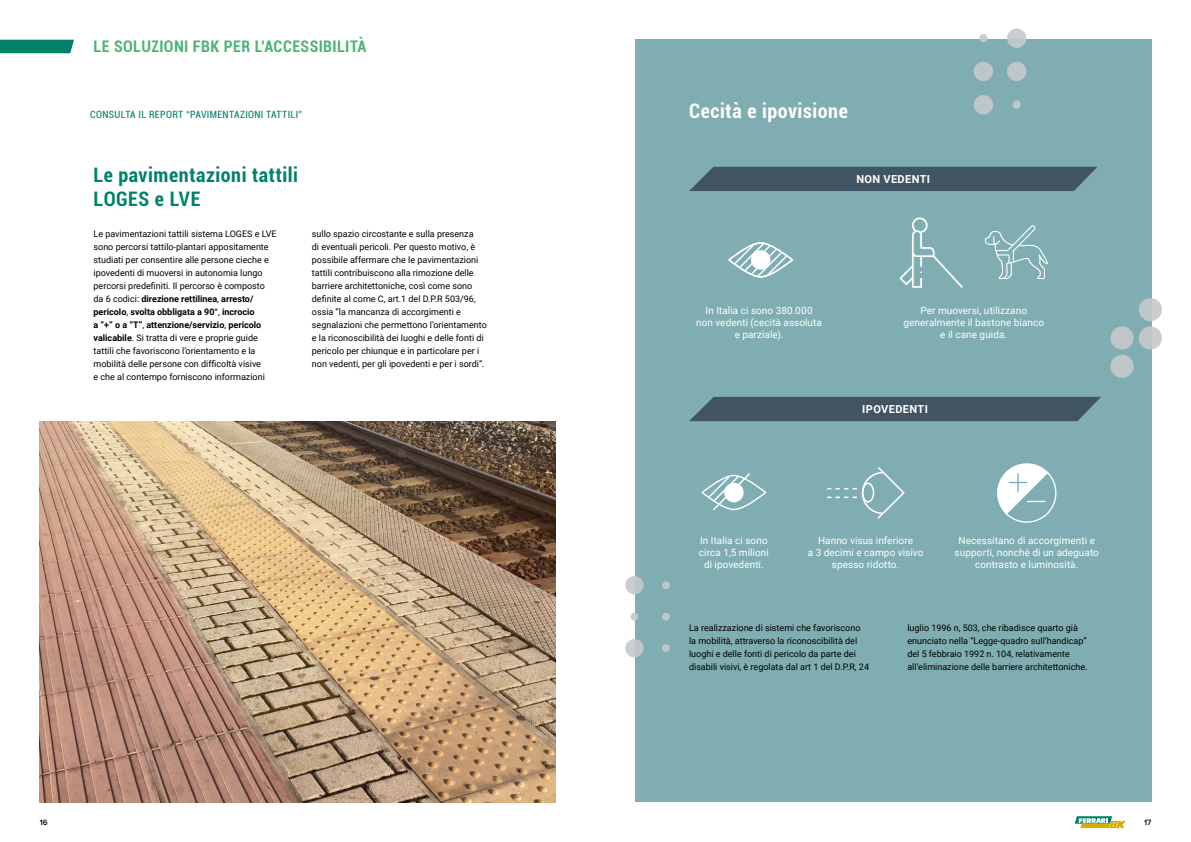
<style>
.page{position:relative;width:1191px;height:842px;background:#fff}
.page>*{position:absolute;margin:0;border:0;box-sizing:border-box;transform-origin:0 0}
.t1{font:700 condensed 20px/24px "Roboto";letter-spacing:.025em;color:#008168}
.t2{font:700 condensed 20px "Roboto";letter-spacing:.03em;color:#fff}
.t3{font:700 condensed 16px "Roboto";letter-spacing:.025em;color:#4db376}
.t4{font:700 11px "Roboto";letter-spacing:.035em;color:#fff}
.t5{font:10px/12px "Roboto";letter-spacing:.005em;color:#fff;text-align:center}
.t6{font:condensed 10px "Roboto";letter-spacing:.035em;color:#008168}
.t7{font:9px/13px "Roboto";color:#000}
.t8{font:600 8px "Proxima Nova A";color:#000}
.s1{font-weight:700}
</style>
<div class="page">
<div style="left:635px;top:40px;width:516px;height:762px;background:#80adb1"></div>
<svg style="left:1074px;top:816px;width:51px;height:12px"></svg>
<div style="left:689px;top:167px;width:408px;height:24px;background:#405463"></div>
<div style="left:689px;top:397px;width:412px;height:24px;background:#405463"></div>
<img style="left:40px;top:421px;width:516px;height:381px">
<svg style="left:1110px;top:298px;width:52px;height:80px"></svg>
<svg style="left:625px;top:576px;width:45px;height:81px"></svg>
<svg style="left:732px;top:242px;width:56px;height:36px"></svg>
<svg style="left:706px;top:473px;width:45px;height:37px"></svg>
<svg style="left:827px;top:467px;width:78px;height:51px"></svg>
<svg style="left:984px;top:225px;width:65px;height:54px"></svg>
<svg style="left:899px;top:217px;width:64px;height:71px"></svg>
<svg style="left:997px;top:463px;width:60px;height:60px"></svg>
<svg style="left:0;top:40px;width:74px;height:13px"></svg>
<svg style="left:973px;top:29px;width:53px;height:85px"></svg>
<h2 class="t3" style="left:94px;top:35px;width:274px">LE SOLUZIONI FBK PER L’ACCESSIBILITÀ</h2>
<p class="t6" style="left:90px;top:107px;width:213px">CONSULTA IL REPORT “PAVIMENTAZIONI TATTILI”</p>
<h1 class="t2" style="left:689px;top:97px;width:160px">Cecità e ipovisione</h1>
<h1 class="t1" style="left:94px;top:162px;width:206px">Le pavimentazioni tattili<br>LOGES e LVE</h1>
<p class="t7" style="left:94px;top:227px;width:185px">Le pavimentazioni tattili sistema LOGES e LVE sono percorsi tattilo-plantari appositamente studiati per consentire alle persone cieche e ipovedenti di muoversi in autonomia lungo percorsi predefiniti. Il percorso è composto da 6 codici: <span class="s1">direzione rettilinea</span>, <span class="s1">arresto/ pericolo</span>, <span class="s1">svolta obbligata a 90°</span>, <span class="s1">incrocio<br>a “+” o a “T”</span>, <span class="s1">attenzione/servizio</span>, <span class="s1">pericolo valicabile</span>. Si tratta di vere e proprie guide tattili che favoriscono l’orientamento e la mobilità delle persone con difficoltà visive<br>e che al contempo forniscono informazioni</p>
<p class="t7" style="left:312px;top:227px;width:176px">sullo spazio circostante e sulla presenza<br>di eventuali pericoli. Per questo motivo, è possibile affermare che le pavimentazioni tattili contribuiscono alla rimozione delle barriere architettoniche, così come sono definite al come C, art.1 del D.P.R 503/96, ossia “la mancanza di accorgimenti e segnalazioni che permettono l’orientamento e la riconoscibilità dei luoghi e delle fonti di pericolo per chiunque e in particolare per i non vedenti, per gli ipovedenti e per i sordi”.</p>
<p class="t4" style="left:856px;top:171px;width:75px">NON VEDENTI</p>
<p class="t5" style="left:696px;top:304px;width:127px">In Italia ci sono 380.000 non vedenti (cecità assoluta e parziale).</p>
<p class="t5" style="left:903px;top:304px;width:142px">Per muoversi, utilizzano generalmente il bastone bianco e il cane guida.</p>
<p class="t4" style="left:862px;top:401px;width:67px">IPOVEDENTI</p>
<p class="t5" style="left:699px;top:534px;width:71px">In Italia ci sono circa 1,5 milioni di ipovedenti.</p>
<p class="t5" style="left:808px;top:534px;width:117px">Hanno visus inferiore<br>a 3 decimi e campo visivo spesso ridotto.</p>
<p class="t5" style="left:954px;top:534px;width:146px">Necessitano di accorgimenti e supporti, nonchè di un adeguato contrasto e luminosità.</p>
<p class="t7" style="left:689px;top:621px;width:181px">La realizzazione di sistemi che favoriscono la mobilità, attraverso la riconoscibilità del luoghi e delle fonti di pericolo da parte dei disabili visivi, è regolata dal art 1 del D.P.R, 24</p>
<p class="t7" style="left:907px;top:621px;width:182px">luglio 1996 n, 503, che ribadisce quarto già enunciato nella “Legge-quadro sull’handicap” del 5 febbraio 1992 n. 104, relativamente all’eliminazione delle barriere architettoniche.</p>
<p class="t8" style="left:40px;top:818px;width:9px">16</p>
<p class="t8" style="left:1144px;top:818px;width:9px">17</p>
</div>
